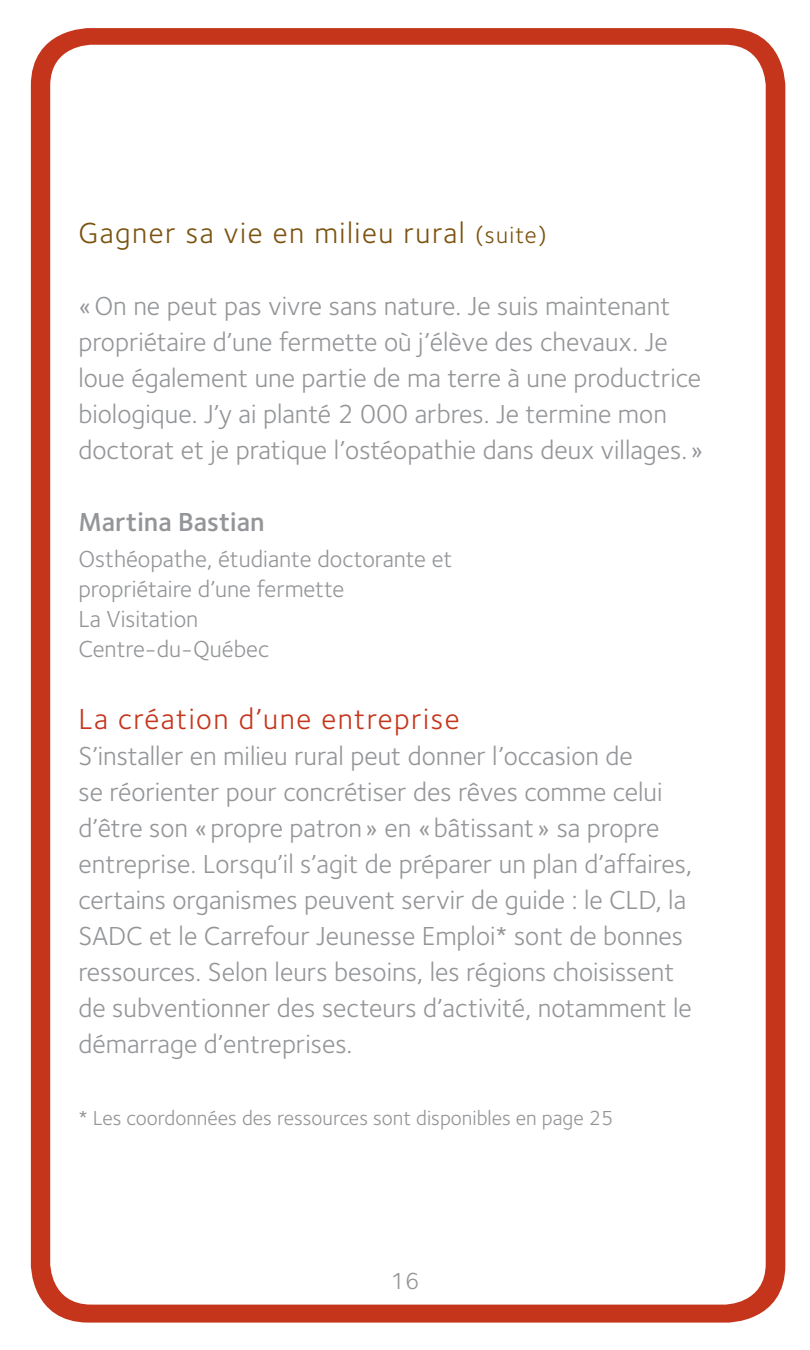
<style>
.page{position:relative;width:810px;height:1350px;background:#fff}
.page>*{position:absolute;margin:0;border:0;box-sizing:border-box;transform-origin:0 0}
.t1{font:30px "Foundry Sterling";letter-spacing:.05em;color:#7c5310}
.t2{font:30px "Foundry Sterling";letter-spacing:.05em;color:#c5351c}
.t3{font:27px/36px "Foundry Sterling";color:#939598}
.t4{font:600 27px "Foundry Sterling";color:#939598}
.t5{font:24px/30px "Foundry Sterling";color:#939598}
.t6{font:21px "Foundry Sterling";color:#939598}
.s1{font-size:24px}
</style>
<div class="page">
<div style="left:31px;top:28px;width:754px;height:1295px;background:#c5351c;border-radius:58px"></div>
<div style="left:50px;top:45px;width:716px;height:1260px;background:#fff;border-radius:41px"></div>
<p class="t1" style="left:78px;top:215px;width:470px">Gagner sa vie en milieu rural <span class="s1">(suite)</span></p>
<p class="t3" style="left:78px;top:287px;width:626px">«On ne peut pas vivre sans nature. Je suis maintenant propriétaire d’une fermette où j’élève des chevaux. Je loue également une partie de ma terre à une productrice biologique. J’y ai planté 2 000 arbres. Je termine mon doctorat et je pratique l’ostéopathie dans deux villages. »</p>
<p class="t4" style="left:78px;top:506px;width:188px">Martina Bastian</p>
<p class="t5" style="left:78px;top:543px;width:375px">Osthéopathe, étudiante doctorante et propriétaire d’une fermette<br>La Visitation<br>Centre-du-Québec</p>
<p class="t2" style="left:78px;top:701px;width:383px">La création d’une entreprise</p>
<p class="t3" style="left:78px;top:737px;width:615px">S’installer en milieu rural peut donner l’occasion de<br>se réorienter pour concrétiser des rêves comme celui d’être son «propre patron» en «bâtissant » sa propre entreprise. Lorsqu’il s’agit de préparer un plan d’affaires, certains organismes peuvent servir de guide : le CLD, la SADC et le Carrefour Jeunesse Emploi* sont de bonnes ressources. Selon leurs besoins, les régions choisissent de subventionner des secteurs d’activité, notamment le démarrage d’entreprises.</p>
<p class="t6" style="left:78px;top:1105px;width:530px">* Les coordonnées des ressources sont disponibles en page 25</p>
<p class="t5" style="left:391px;top:1266px;width:27px">16</p>
</div>
